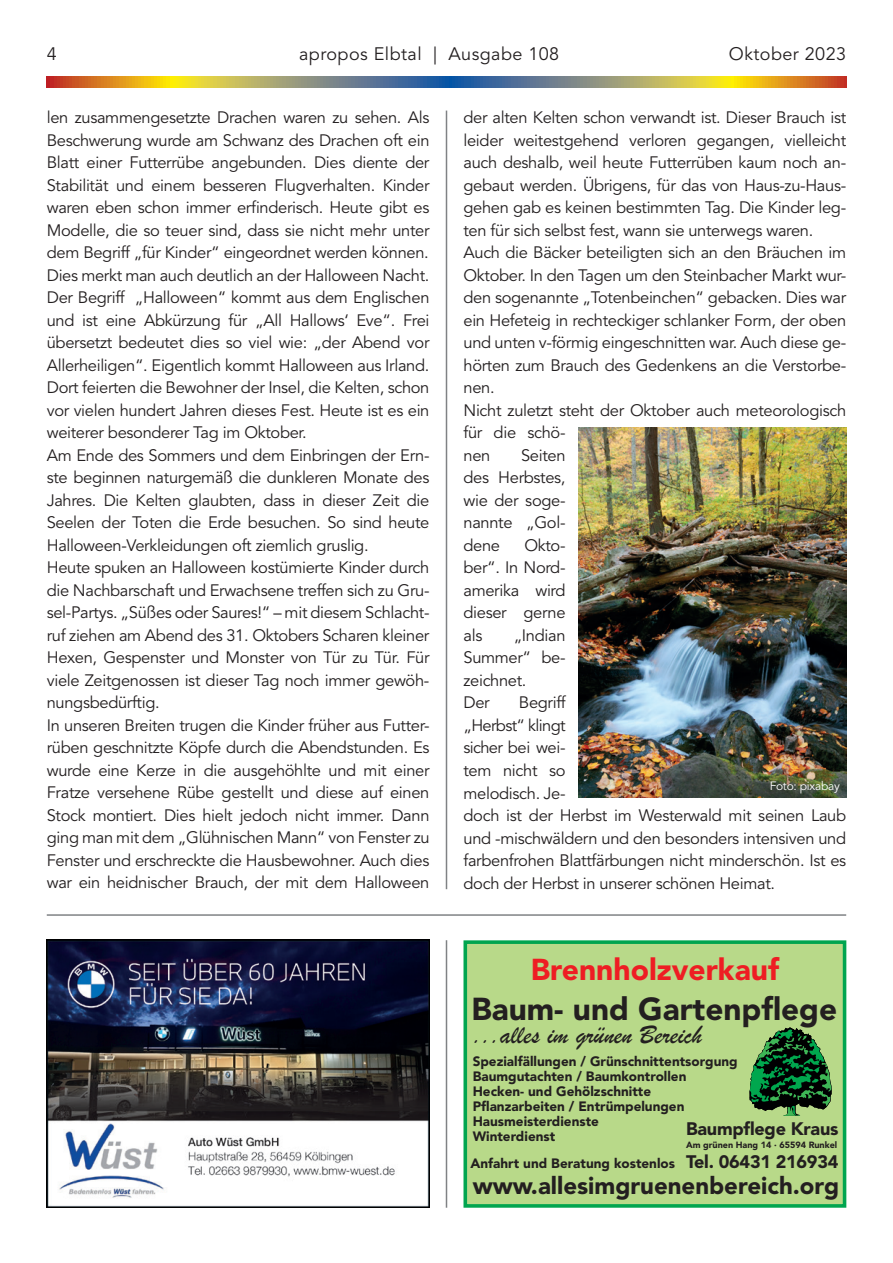
<style>
.page{position:relative;width:893px;height:1263px;background:#fff}
.page>*{position:absolute;margin:0;border:0;box-sizing:border-box;transform-origin:0 0}
.t1{font:900 31.5px "Avenir LT Std";color:#231f20}
.t2{font:900 30px "Avenir LT Std";color:#ee1d23}
.t3{font:27px "Brush Script";color:#231f20}
.t4{font:900 24px "Avenir LT Std";color:#231f20}
.t5{font:18px "Avenir LT Std";letter-spacing:.025em;color:#231f20}
.t6{font:900 18px "Avenir LT Std";letter-spacing:-.015em;color:#231f20}
.t7{font:16.5px/22.5px "Avenir LT Std";letter-spacing:-.02em;color:#231f20}
.t8{font:900 13.5px/15px "Avenir LT Std";color:#231f20}
.t9{font:12px "Avenir LT Std";letter-spacing:-.02em;color:#fff}
.t10{font:900 9px "Avenir LT Std";color:#231f20}
</style>
<div class="page">
<svg style="left:47px;top:77px;width:799px;height:10px;background:#a3935b"></svg>
<div style="left:465px;top:942px;width:379px;height:264px;background:#b8d989"></div>
<div style="left:463px;top:940px;width:383px;height:268px;border:4px solid #00a54f"></div>
<svg style="left:749px;top:1027px;width:83px;height:89px"></svg>
<img style="left:47px;top:940px;width:382px;height:268px">
<hr style="left:446px;top:111px;width:1px;height:778px;background:#808285">
<hr style="left:446px;top:940px;width:1px;height:268px;background:#808285">
<hr style="left:47px;top:914px;width:799px;height:2px;background:#808285">
<img style="left:578px;top:427px;width:268px;height:370px">
<p class="t5" style="left:47px;top:44px;width:12px">4</p>
<p class="t5" style="left:299px;top:44px;width:262px">apropos Elbtal | Ausgabe 108</p>
<p class="t5" style="left:729px;top:44px;width:119px">Oktober 2023</p>
<p class="t7" style="left:47px;top:107px;width:384px">len zusammengesetzte Drachen waren zu sehen. Als Beschwerung wurde am Schwanz des Drachen oft ein Blatt einer Futterrübe angebunden. Dies diente der Stabilität und einem besseren Flugverhalten. Kinder waren eben schon immer erfinderisch. Heute gibt es Modelle, die so teuer sind, dass sie nicht mehr unter dem Begriff „für Kinder“ eingeordnet werden können.<br>Dies merkt man auch deutlich an der Halloween Nacht.<br>Der Begriff „Halloween“ kommt aus dem Englischen und ist eine Abkürzung für „All Hallows‘ Eve“. Frei übersetzt bedeutet dies so viel wie: „der Abend vor Allerheiligen“. Eigentlich kommt Halloween aus Irland.<br>Dort feierten die Bewohner der Insel, die Kelten, schon vor vielen hundert Jahren dieses Fest. Heute ist es ein weiterer besonderer Tag im Oktober.<br>Am Ende des Sommers und dem Einbringen der Ern&shy;ste beginnen naturgemäß die dunkleren Monate des Jahres. Die Kelten glaubten, dass in dieser Zeit die Seelen der Toten die Erde besuchen. So sind heute Halloween-Verkleidungen oft ziemlich gruslig.<br>Heute spuken an Halloween kostümierte Kinder durch die Nachbarschaft und Erwachsene treffen sich zu Gru&shy;sel-Partys. „Süßes oder Saures!“ – mit diesem Schlacht&shy;ruf ziehen am Abend des 31. Oktobers Scharen kleiner Hexen, Gespenster und Monster von Tür zu Tür. Für viele Zeitgenossen ist dieser Tag noch immer gewöh&shy;nungsbedürftig.<br>In unseren Breiten trugen die Kinder früher aus Futter&shy;rüben geschnitzte Köpfe durch die Abendstunden. Es wurde eine Kerze in die ausgehöhlte und mit einer Fratze versehene Rübe gestellt und diese auf einen Stock montiert. Dies hielt jedoch nicht immer. Dann ging man mit dem „Glühnischen Mann“ von Fenster zu Fenster und erschreckte die Hausbewohner. Auch dies war ein heidnischer Brauch, der mit dem Halloween</p>
<p class="t7" style="left:463px;top:107px;width:384px">der alten Kelten schon verwandt ist. Dieser Brauch ist leider weitestgehend verloren gegangen, vielleicht auch deshalb, weil heute Futterrüben kaum noch an&shy;gebaut werden. Übrigens, für das von Haus-zu-Haus&shy;gehen gab es keinen bestimmten Tag. Die Kinder leg&shy;ten für sich selbst fest, wann sie unterwegs waren.<br>Auch die Bäcker beteiligten sich an den Bräuchen im Oktober. In den Tagen um den Steinbacher Markt wur&shy;den sogenannte „Totenbeinchen“ gebacken. Dies war ein Hefeteig in rechteckiger schlanker Form, der oben und unten v-förmig eingeschnitten war. Auch diese ge&shy;hörten zum Brauch des Gedenkens an die Verstorbe&shy;nen.<br>Nicht zuletzt steht der Oktober auch meteorologisch für die schö-<br>nen</p>
<p class="t7" style="left:463px;top:444px;width:104px;text-align:justify;text-indent:58px">Seiten des Herbstes, wie der soge&shy;nannte „Gol&shy;dene</p>
<p class="t7" style="left:463px;top:534px;width:104px;text-align:justify;text-indent:61px">Okto&shy;ber“. In Nord&shy;amerika wird dieser gerne als</p>
<p class="t7" style="left:463px;top:624px;width:104px;text-indent:50px">„Indian<br>Summer“ be&shy;zeichnet.<br>Der</p>
<p class="t7" style="left:463px;top:692px;width:384px;text-indent:55px">Begriff<br>„Herbst“ klingt<br>sicher bei wei-<br>tem nicht so<br>melodisch. Je-<br>doch ist der Herbst im Westerwald mit seinen Laub und -mischwäldern und den besonders intensiven und farbenfrohen Blattfärbungen nicht minderschön. Ist es doch der Herbst in unserer schönen Heimat.</p>
<p class="t9" style="left:770px;top:779px;width:72px">Foto: pixabay</p>
<h2 class="t2" style="left:531px;top:951px;width:250px">Brennholzverkauf</h2>
<h1 class="t1" style="left:471px;top:990px;width:367px">Baum- und Gartenpflege</h1>
<p class="t8" style="left:473px;top:1054px;width:267px">Spezialfällungen / Grünschnittentsorgung<br>Baumgutachten / Baumkontrollen<br>Hecken- und Gehölzschnitte<br>Pflanzarbeiten / Entrümpelungen<br>Hausmeisterdienste<br>Winterdienst</p>
<p class="t8" style="left:471px;top:1155px;width:206px">Anfahrt und Beratung kostenlos</p>
<h3 class="t4" style="left:473px;top:1171px;width:368px">www.allesimgruenenbereich.org</h3>
<h3 class="t3" style="left:473px;top:1017px;width:230px">...alles im grünen Bereich</h3>
<p class="t6" style="left:686px;top:1117px;width:154px">Baumpflege Kraus</p>
<p class="t10" style="left:686px;top:1139px;width:153px">Am grünen Hang 14 · 65594 Runkel</p>
<p class="t6" style="left:686px;top:1150px;width:154px">Tel. 06431 216934</p>
</div>
